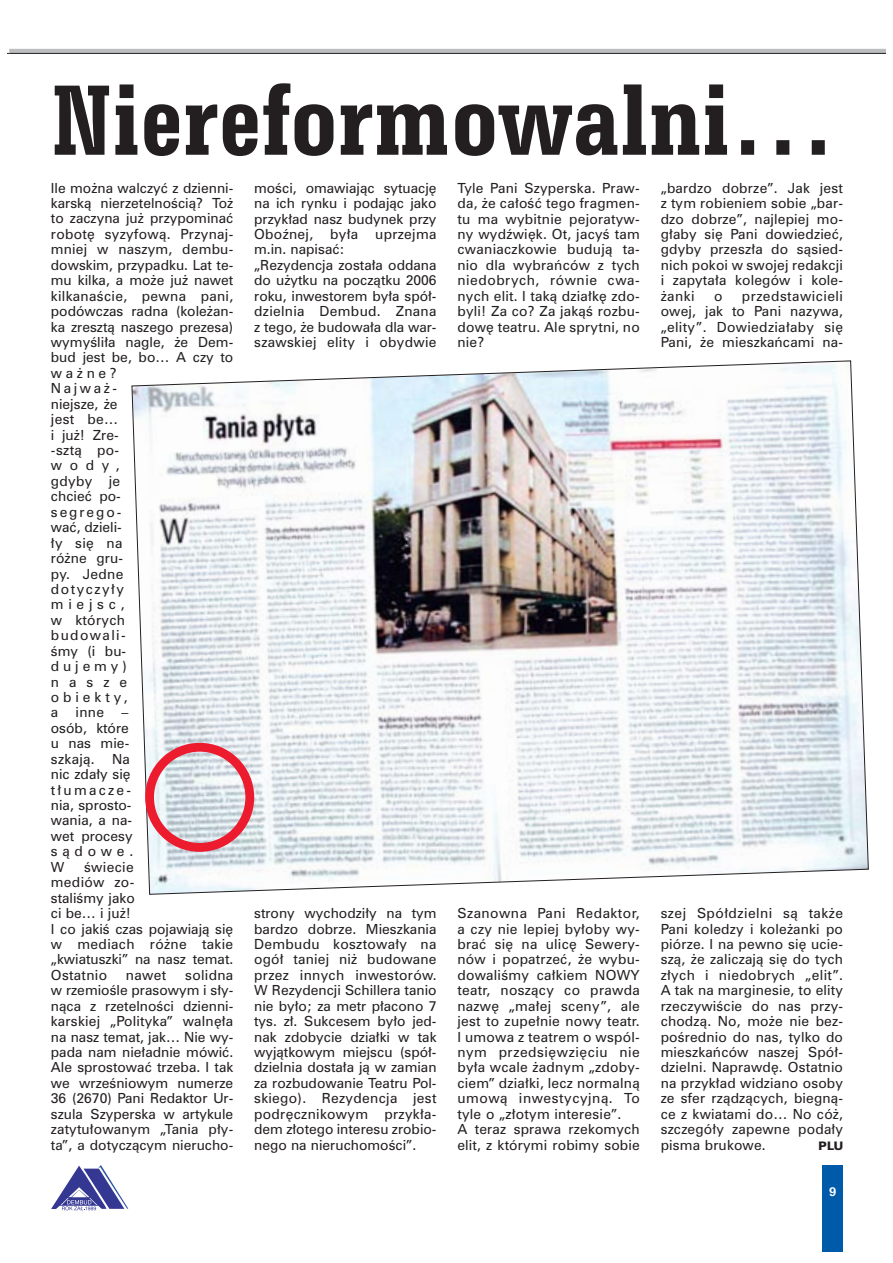
<style>
.page{position:relative;width:893px;height:1263px;background:#fff}
.page>*{position:absolute;margin:0;border:0;box-sizing:border-box;transform-origin:0 0}
.t1{font:700 condensed 105.9px "Serifa PL";color:#231f20}
.t2{font:13.95px/15.5px "Zurich PL";letter-spacing:.01em;color:#231f20;text-align:justify}
.t3{font:700 13.2px "Serifa PL";color:#fff}
.t4{font:900 11.7px "Zurich PL";color:#231f20}
</style>
<div class="page">
<div style="left:822px;top:1165px;width:21px;height:86px;background:#005aaa"></div>
<svg style="left:9px;top:49px;width:876px;height:4px;background:#b7b9bb"></svg>
<hr style="left:9px;top:53px;width:876px;height:1px;background:#231f20">
<svg style="left:51px;top:1165px;width:77px;height:46px"></svg>
<svg style="left:132px;top:361px;width:736px;height:533px"></svg>
<div style="left:145px;top:743px;width:109px;height:109px;border:9px solid #ed1b2e;border-radius:50%"></div>
<h1 class="t1" style="left:51px;top:85px;width:786px">Niereformowalni…</h1>
<p class="t2" style="left:51px;top:181px;width:184px;text-align:left">Ile mo˝na walczyç z dzienni&shy;karskà nierzetelnoÊcià? To˝ to zaczyna ju˝ przypominaç robot´ syzyfowà. Przynaj&shy;mniej w naszym, dembu&shy;dowskim, przypadku. Lat te&shy;mu kilka, a mo˝e ju˝ nawet kilkanaÊcie, pewna pani, podówczas radna (kole˝an&shy;ka zresztà naszego prezesa) wymyÊli∏a nagle, ˝e Dem&shy;bud jest be, bo… A czy to wa˝ne?<br>Najwa˝-<br>niejsze, ˝e<br>jest be…<br>i ju˝! Zre-<br>-sztà po-<br>wody,<br>gdyby je<br>chcieç po-<br>segrego-<br>waç, dzieli-<br>∏y si´ na<br>ró˝ne gru-<br>py. Jedne<br>dotyczy∏y<br>miejsc,<br>w których<br>budowali-<br>Êmy (i bu-<br>dujemy)<br>nasze<br>obiekty,<br>a inne –<br>osób, które<br>u nas mie-<br>szkajà. Na<br>nic zda∏y si´<br>t∏umacze-<br>nia, sprosto-<br>wania, a na-<br>wet procesy<br>sàdowe.<br>W</p>
<p class="t2" style="left:51px;top:860px;width:184px;text-align:left;text-indent:33px">Êwiecie<br>mediów zo-<br>staliÊmy jako<br>ci be… i ju˝!<br>I co jakiÊ czas pojawiajà si´ w mediach ró˝ne takie „kwiatuszki” na nasz temat.<br>Ostatnio</p>
<p class="t2" style="left:51px;top:968px;width:184px;text-indent:134px">solidna w rzemioÊle prasowym i s∏y&shy;nàca z rzetelnoÊci dzienni&shy;karskiej „Polityka” waln´∏a na nasz temat, jak… Nie wy&shy;pada nam nie∏adnie mówiç.<br>Ale sprostowaç trzeba. I tak we wrzeÊniowym numerze 36 (2670) Pani Redaktor Ur&shy;szula Szyperska w artykule zatytu∏owanym „Tania p∏y&shy;ta”, a dotyczàcym nierucho-</p>
<p class="t2" style="left:126px;top:968px;width:42px">nawet</p>
<p class="t2" style="left:254px;top:181px;width:184px;text-align:left">moÊci, omawiajàc sytuacj´ na ich rynku i podajàc jako przyk∏ad nasz budynek przy<br>Oboênej, by∏a uprzejma m.in. napisaç:<br>„Rezydencja zosta∏a oddana do u˝ytku na poczàtku 2006 roku, inwestorem by∏a spó∏- dzielnia Dembud. Znana z tego, ˝e budowa∏a dla war&shy;szawskiej elity i obydwie</p>
<p class="t2" style="left:457px;top:181px;width:184px">Tyle Pani Szyperska. Praw&shy;da, ˝e ca∏oÊç tego fragmen&shy;tu ma wybitnie pejoratyw&shy;ny wydêwi´k. Ot, jacyÊ tam cwaniaczkowie budujà ta&shy;nio dla wybraƒców z tych niedobrych, równie cwa&shy;nych elit. I takà dzia∏k´ zdo&shy;byli! Za co? Za jakàÊ rozbu&shy;dow´ teatru. Ale sprytni, no nie?</p>
<p class="t2" style="left:254px;top:907px;width:184px">strony wychodzi∏y na tym bardzo dobrze. Mieszkania Dembudu kosztowa∏y na ogó∏ taniej ni˝ budowane przez innych inwestorów.<br>W Rezydencji Schillera tanio nie by∏o; za metr p∏acono 7 tys. z∏. Sukcesem by∏o jed&shy;nak zdobycie dzia∏ki w tak wyjàtkowym miejscu (spó∏- dzielnia dosta∏a jà w zamian za rozbudowanie Teatru Pol&shy;skiego). Rezydencja jest podr´cznikowym przyk∏a&shy;dem z∏otego interesu zrobio&shy;nego na nieruchomoÊci”.</p>
<p class="t2" style="left:457px;top:907px;width:184px;text-align:left">Szanowna Pani Redaktor, a czy nie lepiej by∏oby wy&shy;braç si´ na ulic´ Sewery&shy;nów i popatrzeç, ˝e wybu&shy;dowaliÊmy ca∏kiem NOWY teatr, noszàcy co prawda nazw´ „ma∏ej sceny”, ale jest to zupe∏nie nowy teatr.<br>I umowa z teatrem o wspól&shy;nym przedsi´wzi´ciu nie by∏a wcale ˝adnym „zdoby&shy;ciem” dzia∏ki, lecz normalnà umowà inwestycyjnà. To tyle o „z∏otym interesie”.<br>A teraz sprawa rzekomych elit, z którymi robimy sobie</p>
<p class="t2" style="left:660px;top:181px;width:184px">„bardzo dobrze”. Jak jest z tym robieniem sobie „bar&shy;dzo dobrze”, najlepiej mo&shy;g∏aby si´ Pani dowiedzieç, gdyby przesz∏a do sàsied&shy;nich pokoi w swojej redakcji i zapyta∏a kolegów i kole-˝anki</p>
<p class="t2" style="left:660px;top:289px;width:184px;text-indent:81px">przedstawicieli owej, jak to Pani nazywa, „elity”. Dowiedzia∏aby si´ Pani, ˝e mieszkaƒcami na-</p>
<p class="t2" style="left:714px;top:289px;width:10px">o</p>
<p class="t2" style="left:660px;top:907px;width:184px">szej Spó∏dzielni sà tak˝e Pani koledzy i kole˝anki po piórze. I na pewno si´ ucie&shy;szà, ˝e zaliczajà si´ do tych z∏ych i niedobrych „elit”.<br>A tak na marginesie, to elity rzeczywiÊcie do nas przy&shy;chodzà. No, mo˝e nie bez&shy;poÊrednio do nas, tylko do mieszkaƒców naszej Spó∏- dzielni. Naprawd´. Ostatnio na przyk∏ad widziano osoby ze sfer rzàdzàcych, biegnà&shy;ce z kwiatami do… No có˝, szczegó∏y zapewne poda∏y pisma brukowe.</p>
<p class="t4" style="left:818px;top:1141px;width:26px">PLU</p>
<p class="t3" style="left:829px;top:1187px;width:9px">9</p>
</div>
